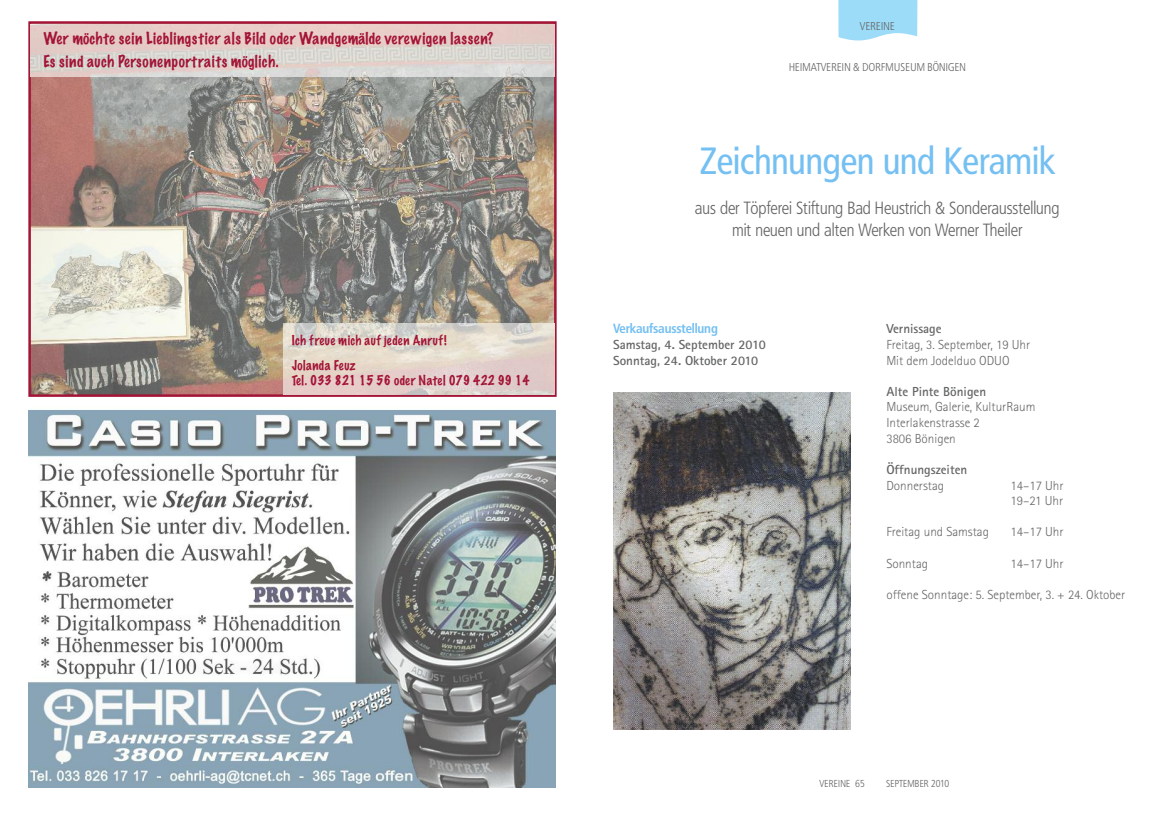
<style>
.page{position:relative;width:1170px;height:815px;background:#fff}
.page>*{position:absolute;margin:0;border:0;box-sizing:border-box;transform-origin:0 0}
.t1{font:37.5px "Frutiger Condensed BQ";color:#75c0f2}
.t2{font:300 17.5px/22.5px "Frutiger Condensed BQ";color:#646565;text-align:center}
.t3{font:100 15px/22.5px "Marker Felt";letter-spacing:.035em;color:#a31436}
.t4{font:300 13.12px/15.6px "Rotis Sans Serif";color:#646565}
.t5{font:700 13.12px/15.6px "Rotis Sans Serif";color:#646565}
.t6{font:700 13.12px "Frutiger Condensed BQ";letter-spacing:-.01em;color:#75c0f2}
.t7{font:100 12.5px/24.8px "Marker Felt";letter-spacing:.025em;color:#a31436}
.t8{font:100 12.5px "Marker Felt";color:#a31436}
.t9{font:300 11.25px "Frutiger Condensed BQ";letter-spacing:.03em;color:#646565}
.t10{font:300 10px "Frutiger Condensed BQ";letter-spacing:.01em;color:#646565}
.t11{font:300 10px "Frutiger Condensed BQ";letter-spacing:.03em;color:#646565}
</style>
<div class="page">
<img style="left:31px;top:76px;width:522px;height:318px">
<div style="left:28px;top:21px;width:528px;height:376px;border:2px solid #a31436"></div>
<img style="left:283px;top:323px;width:271px;height:71px">
<hr style="left:554px;top:24px;width:1px;height:52px;background:#daa1af">
<img style="left:31px;top:24px;width:523px;height:52px">
<img style="left:29px;top:409px;width:526px;height:378px">
<svg style="left:838px;top:0;width:79px;height:41px;background:#a6dff8"></svg>
<img style="left:613px;top:392px;width:237px;height:337px">
<p class="t3" style="left:43px;top:28px;width:451px">Wer möchte sein Lieblingstier als Bild oder Wandgemälde verewigen lassen?<br>Es sind auch Personenportraits möglich.</p>
<p class="t7" style="left:292px;top:329px;width:156px">Ich freue mich auf jeden Anruf!<br>Jolanda Feuz</p>
<p class="t8" style="left:292px;top:374px;width:239px">Tel. 033 821 15 56 oder Natel 079 422 99 14</p>
<p class="t9" style="left:859px;top:20px;width:36px">VEREINE</p>
<p class="t9" style="left:789px;top:61px;width:178px">HEIMATVEREIN &amp; DORFMUSEUM BÖNIGEN</p>
<h1 class="t1" style="left:699px;top:139px;width:356px">Zeichnungen und Keramik</h1>
<h2 class="t2" style="left:694px;top:197px;width:366px">aus der Töpferei Stiftung Bad Heustrich &amp; Sonderausstellung mit neuen und alten Werken von Werner Theiler</h2>
<p class="t6" style="left:613px;top:321px;width:106px">Verkaufsausstellung</p>
<p class="t5" style="left:613px;top:338px;width:154px">Samstag, 4. September 2010<br>Sonntag, 24. Oktober 2010</p>
<p class="t5" style="left:886px;top:322px;width:57px">Vernissage</p>
<p class="t4" style="left:886px;top:338px;width:145px">Freitag, 3. September, 19 Uhr<br>Mit dem Jodelduo ODUO</p>
<p class="t5" style="left:886px;top:385px;width:101px">Alte Pinte Bönigen</p>
<p class="t4" style="left:886px;top:400px;width:151px">Museum, Galerie, KulturRaum<br>Interlakenstrasse 2<br>3806 Bönigen</p>
<p class="t5" style="left:886px;top:463px;width:82px">Öffnungszeiten</p>
<p class="t4" style="left:886px;top:479px;width:59px">Donnerstag</p>
<p class="t4" style="left:1010px;top:479px;width:55px">14–17 Uhr<br>19–21 Uhr</p>
<p class="t4" style="left:886px;top:525px;width:104px">Freitag und Samstag</p>
<p class="t4" style="left:1010px;top:525px;width:55px">14–17 Uhr</p>
<p class="t4" style="left:886px;top:557px;width:43px">Sonntag</p>
<p class="t4" style="left:1010px;top:557px;width:55px">14–17 Uhr</p>
<p class="t4" style="left:886px;top:588px;width:240px">offene Sonntage: 5. September, 3. + 24. Oktober</p>
<p class="t11" style="left:819px;top:778px;width:47px">VEREINE 65</p>
<p class="t10" style="left:886px;top:778px;width:65px">SEPTEMBER 2010</p>
</div>
